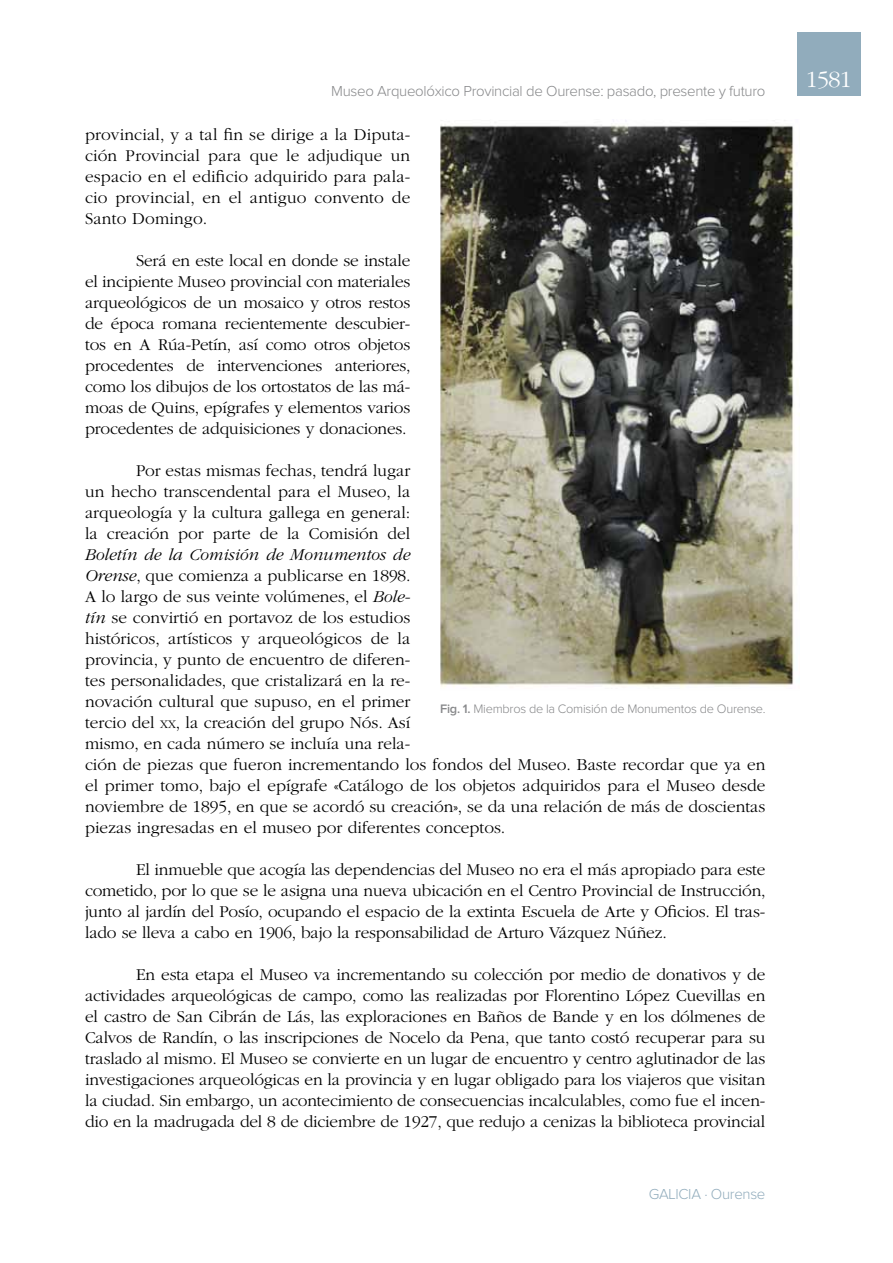
<style>
.page{position:relative;width:893px;height:1263px;background:#fff}
.page>*{position:absolute;margin:0;border:0;box-sizing:border-box;transform-origin:0 0}
.t1{font:300 24px "ITC Garamond Std";color:#fff}
.t2{font:300 17.25px/21px "ITC Garamond Std";color:#000;text-align:justify}
.t3{font:300 15px "Proxima Nova";letter-spacing:-.02em;color:#87888a}
.t4{font:300 15px "Proxima Nova";letter-spacing:-.02em;color:#91acbc}
.t5{font:300 12.75px "Proxima Nova";letter-spacing:-.02em;color:#87888a}
.s1{font-style:italic}
.s2{font-size:12.15px}
.s3{font-weight:600}
</style>
<div class="page">
<div style="left:797px;top:32px;width:64px;height:64px;background:#91acbc"></div>
<img style="left:440px;top:120px;width:359px;height:568px">
<p class="t3" style="left:331px;top:84px;width:436px">Museo Arqueolóxico Provincial de Ourense: pasado, presente y futuro</p>
<p class="t2" style="left:85px;top:125px;width:327px">provincial, y a tal fin se dirige a la Diputa&shy;ción Provincial para que le adjudique un espacio en el edificio adquirido para pala&shy;cio provincial, en el antiguo convento de Santo Domingo.</p>
<p class="t2" style="left:85px;top:251px;width:327px;text-indent:51px">Será en este local en donde se instale el incipiente Museo provincial con materiales arqueológicos de un mosaico y otros restos de época romana recientemente descubier&shy;tos en A Rúa-Petín, así como otros objetos procedentes de intervenciones anteriores, como los dibujos de los ortostatos de las má&shy;moas de Quins, epígrafes y elementos varios procedentes de adquisiciones y donaciones.</p>
<p class="t2" style="left:85px;top:461px;width:327px;text-indent:51px">Por estas mismas fechas, tendrá lugar un hecho transcendental para el Museo, la arqueología y la cultura gallega en general: la creación por parte de la Comisión del</p>
<p class="t2" style="left:85px;top:545px;width:682px;text-align:left"><span class="s1">Boletín de la Comisión de Monumentos de<br>Orense</span>, que comienza a publicarse en 1898.<br>A lo largo de sus veinte volúmenes, el <span class="s1">Bole-<br>tín</span> se convirtió en portavoz de los estudios<br>históricos, artísticos y arqueológicos de la<br>provincia, y punto de encuentro de diferen-<br>tes personalidades, que cristalizará en la re-<br>novación cultural que supuso, en el primer<br>tercio del <span class="s2">xx</span>, la creación del grupo Nós. Así<br>mismo, en cada número se incluía una rela-<br>ción de piezas que fueron incrementando los fondos del Museo. Baste recordar que ya en el primer tomo, bajo el epígrafe «Catálogo de los objetos adquiridos para el Museo desde noviembre de 1895, en que se acordó su creación», se da una relación de más de doscientas piezas ingresadas en el museo por diferentes conceptos.</p>
<p class="t2" style="left:85px;top:860px;width:682px;text-indent:51px">El inmueble que acogía las dependencias del Museo no era el más apropiado para este cometido, por lo que se le asigna una nueva ubicación en el Centro Provincial de Instrucción, junto al jardín del Posío, ocupando el espacio de la extinta Escuela de Arte y Oficios. El tras&shy;lado se lleva a cabo en 1906, bajo la responsabilidad de Arturo Vázquez Núñez.</p>
<p class="t2" style="left:85px;top:965px;width:682px;text-indent:51px">En esta etapa el Museo va incrementando su colección por medio de donativos y de actividades arqueológicas de campo, como las realizadas por Florentino López Cuevillas en el castro de San Cibrán de Lás, las exploraciones en Baños de Bande y en los dólmenes de Calvos de Randín, o las inscripciones de Nocelo da Pena, que tanto costó recuperar para su traslado al mismo. El Museo se convierte en un lugar de encuentro y centro aglutinador de las investigaciones arqueológicas en la provincia y en lugar obligado para los viajeros que visitan la ciudad. Sin embargo, un acontecimiento de consecuencias incalculables, como fue el incen&shy;dio en la madrugada del 8 de diciembre de 1927, que redujo a cenizas la biblioteca provincial</p>
<p class="t5" style="left:440px;top:703px;width:327px"><span class="s3">Fig. 1.</span> Miembros de la Comisión de Monumentos de Ourense.</p>
<p class="t4" style="left:649px;top:1187px;width:118px">GALICIA · Ourense</p>
<h1 class="t1" style="left:806px;top:67px;width:47px">1581</h1>
</div>
